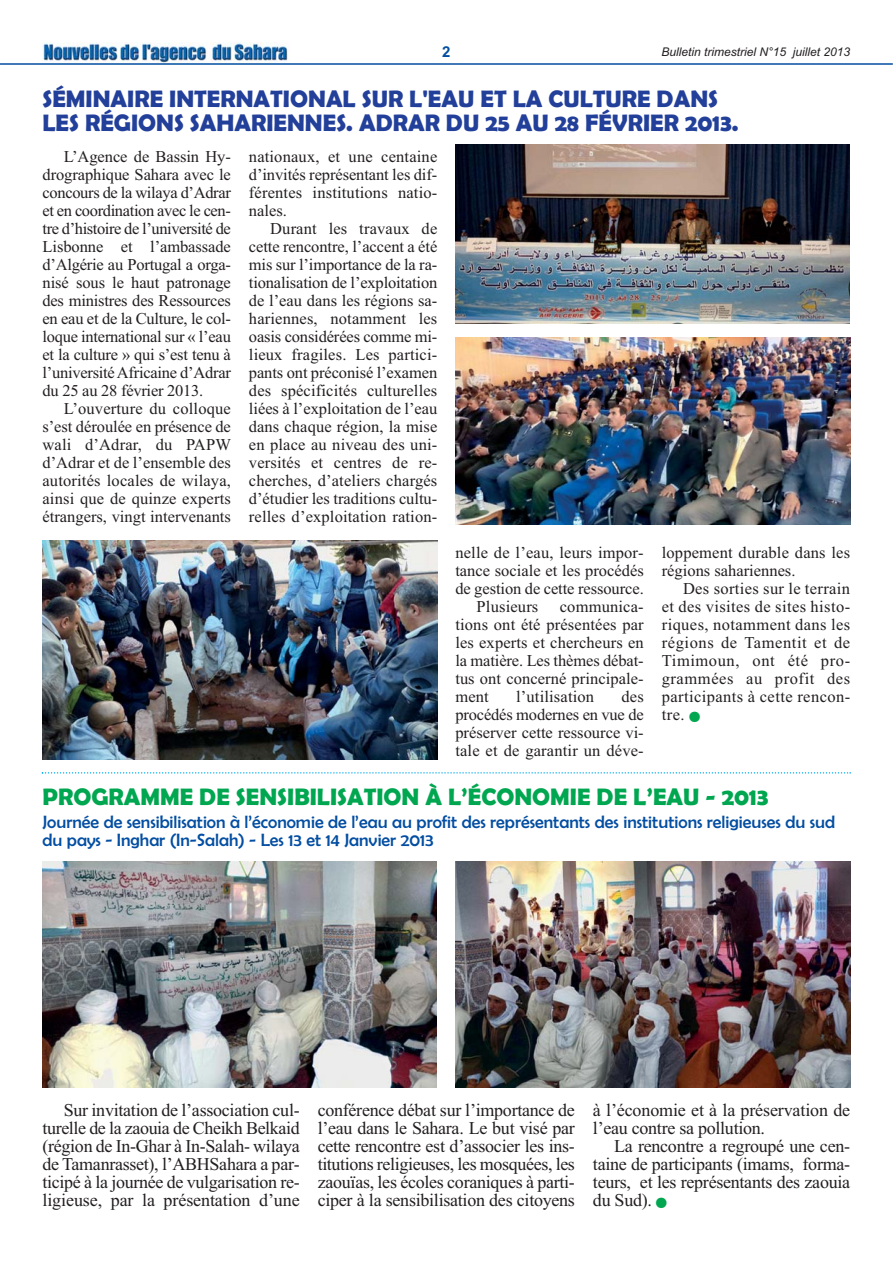
<style>
.page{position:relative;width:893px;height:1263px;background:#fff}
.page>*{position:absolute;margin:0;border:0;box-sizing:border-box;transform-origin:0 0}
.t1{font:700 24px/24px "Berlin Sans FB Demi";color:#223f9a}
.t2{font:700 24px "Berlin Sans FB Demi";color:#00a650}
.t3{font:18px/18px "Times New Roman";letter-spacing:-.015em;color:#231f20;text-align:justify}
.t4{font:18px/18px "Berlin Sans FB";color:#034ea2}
.t5{font:16.5px/18px "Times New Roman";color:#231f20;text-align:justify}
.t6{font:700 15px "Arial";color:#034ea2}
.t7{font:italic 12px "Arial";color:#231f20}
</style>
<div class="page">
<img style="left:43px;top:43px;width:245px;height:20px">
<hr style="left:0;top:63px;width:893px;height:2px;background:#034ea2">
<img style="left:456px;top:145px;width:394px;height:178px">
<img style="left:456px;top:338px;width:394px;height:187px">
<img style="left:43px;top:541px;width:394px;height:219px">
<svg style="left:42px;top:772px;width:809px;height:2px"></svg>
<img style="left:43px;top:862px;width:394px;height:225px">
<img style="left:455px;top:862px;width:395px;height:225px">
<p class="t6" style="left:442px;top:43px;width:10px">2</p>
<p class="t7" style="left:661px;top:45px;width:190px">Bulletin trimestriel N°15 juillet 2013</p>
<h1 class="t1" style="left:43px;top:87px;width:698px">SÉMINAIRE INTERNATIONAL SUR L'EAU ET LA CULTURE DANS<br>LES RÉGIONS SAHARIENNES. ADRAR DU 25 AU 28 FÉVRIER 2013.</h1>
<p class="t5" style="left:43px;top:149px;width:190px;text-indent:21px">L’Agence de Bassin Hy&shy;drographique Sahara avec le concours de la wilaya d’Adrar et en coordination avec le cen&shy;tre d’histoire de l’université de Lisbonne et l’ambassade d’Algérie au Portugal a orga&shy;nisé sous le haut patronage des ministres des Ressources en eau et de la Culture, le col&shy;loque international sur « l’eau et la culture » qui s’est tenu à l’université Africaine d’Adrar du 25 au 28 février 2013.</p>
<p class="t5" style="left:43px;top:401px;width:190px;text-indent:21px">L’ouverture du colloque s’est déroulée en présence de wali d’Adrar, du PAPW d’Adrar et de l’ensemble des autorités locales de wilaya, ainsi que de quinze experts étrangers, vingt intervenants</p>
<p class="t5" style="left:249px;top:149px;width:190px">nationaux, et une centaine d’invités représentant les dif&shy;férentes institutions natio&shy;nales.</p>
<p class="t5" style="left:249px;top:221px;width:190px;text-indent:21px">Durant les travaux de cette rencontre, l’accent a été mis sur l’importance de la ra&shy;tionalisation de l’exploitation de l’eau dans les régions sa&shy;hariennes, notamment les oasis considérées comme mi&shy;lieux fragiles. Les partici&shy;pants ont préconisé l’examen des spécificités culturelles liées à l’exploitation de l’eau dans chaque région, la mise en place au niveau des uni&shy;versités et centres de re&shy;cherches, d’ateliers chargés d’étudier les traditions cultu&shy;relles d’exploitation ration-</p>
<p class="t5" style="left:455px;top:545px;width:190px">nelle de l’eau, leurs impor-</p>
<p class="t5" style="left:455px;top:563px;width:190px">tance sociale et les procédés</p>
<p class="t5" style="left:455px;top:581px;width:190px">de gestion de cette ressource.</p>
<p class="t5" style="left:477px;top:599px;width:63px">Plusieurs</p>
<p class="t5" style="left:455px;top:599px;width:190px;text-indent:104px">communica&shy;tions ont été présentées par les experts et chercheurs en la matière. Les thèmes débat&shy;tus ont concerné principale&shy;ment</p>
<p class="t5" style="left:455px;top:689px;width:190px;text-indent:166px">des procédés modernes en vue de préserver cette ressource vi&shy;tale et de garantir un déve-</p>
<p class="t5" style="left:516px;top:689px;width:80px">l’utilisation</p>
<p class="t5" style="left:662px;top:545px;width:190px">loppement durable dans les régions sahariennes.</p>
<p class="t5" style="left:662px;top:581px;width:190px;text-indent:21px">Des sorties sur le terrain et des visites de sites histo&shy;riques, notamment dans les régions de Tamentit et de Timimoun, ont été pro&shy;grammées au profit des participants à cette rencon&shy;tre.</p>
<h1 class="t2" style="left:43px;top:782px;width:728px">PROGRAMME DE SENSIBILISATION À L’ÉCONOMIE DE L’EAU - 2013</h1>
<p class="t4" style="left:43px;top:814px;width:794px">Journée de sensibilisation à l’économie de l’eau au profit des représentants des institutions religieuses du sud du pays - Inghar (In-Salah) - Les 13 et 14 Janvier 2013</p>
<p class="t3" style="left:42px;top:1102px;width:259px;text-indent:21px">Sur invitation de l’association cul&shy;turelle de la zaouia de Cheikh Belkaid (région de In-Ghar à In-Salah- wilaya de Tamanrasset), l’ABHSahara a par&shy;ticipé à la journée de vulgarisation re&shy;ligieuse, par la présentation d’une</p>
<p class="t3" style="left:318px;top:1102px;width:259px">conférence débat sur l’importance de l’eau dans le Sahara. Le but visé par cette rencontre est d’associer les ins&shy;titutions religieuses, les mosquées, les zaouïas, les écoles coraniques à parti&shy;ciper à la sensibilisation des citoyens</p>
<p class="t3" style="left:593px;top:1102px;width:259px">à l’économie et à la préservation de l’eau contre sa pollution.</p>
<p class="t3" style="left:593px;top:1138px;width:259px;text-indent:21px">La rencontre a regroupé une cen&shy;taine de participants (imams, forma&shy;teurs, et les représentants des zaouia du Sud).</p>
</div>
